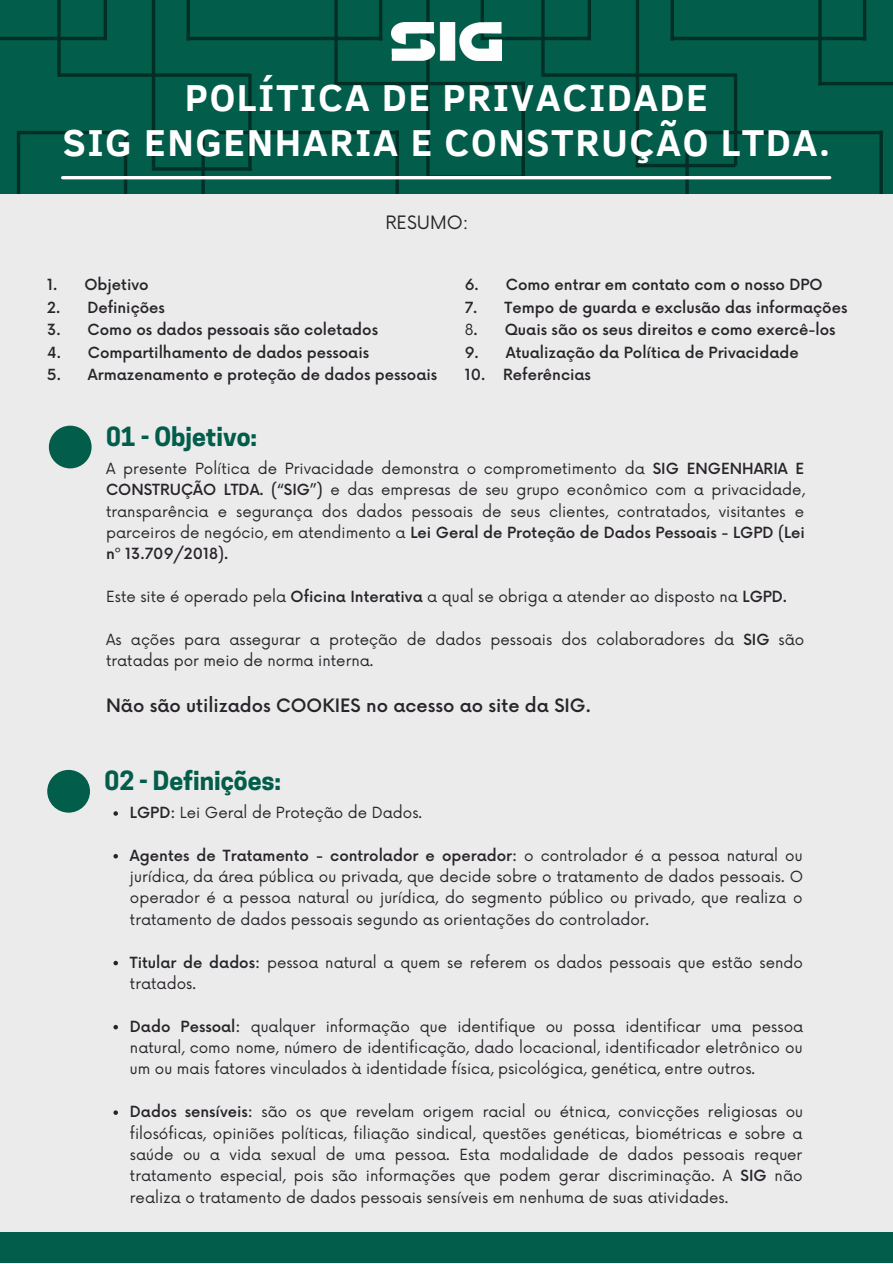
<style>
.page{position:relative;width:893px;height:1264px;background:#fff}
.page>*{position:absolute;margin:0;border:0;box-sizing:border-box;transform-origin:0 0}
.t1{font:700 38.4px/45px "Clear Sans";letter-spacing:.04em;color:#fff;text-align:center}
.t2{font:700 24.75px "Cooper Hewitt";color:#025d4b}
.t3{font:500 18px "Now";color:#28242a}
.t4{font:18px "Now";color:#28242a}
.t5{font:15px/21.3px "Now";color:#28242a;text-align:justify}
.t6{font:500 15px "Now";color:#28242a}
.s1{font-weight:400}
.s2{font-weight:500}
</style>
<div class="page">
<div style="left:0;top:0;width:892px;height:1262px;background:#ebebeb"></div>
<div style="left:0;top:0;width:892px;height:194px;background:#025d4b"></div>
<hr style="left:0;top:37px;width:107px;height:3px;background:#000">
<svg style="left:57px;top:0;width:4px;height:77px"></svg>
<svg style="left:59px;top:73px;width:191px;height:4px"></svg>
<hr style="left:152px;top:0;width:3px;height:167px;background:#000">
<hr style="left:203px;top:131px;width:196px;height:3px;background:#000">
<svg style="left:395px;top:130px;width:4px;height:64px"></svg>
<hr style="left:379px;top:0;width:3px;height:41px;background:#000">
<hr style="left:186px;top:37px;width:196px;height:3px;background:#000">
<svg style="left:186px;top:0;width:4px;height:41px"></svg>
<svg style="left:334px;top:0;width:4px;height:82px"></svg>
<hr style="left:334px;top:82px;width:190px;height:3px;background:#000">
<hr style="left:426px;top:0;width:3px;height:177px;background:#000">
<svg style="left:521px;top:82px;width:4px;height:93px"></svg>
<svg style="left:426px;top:175px;width:99px;height:1px"></svg>
<hr style="left:484px;top:37px;width:106px;height:3px;background:#000">
<hr style="left:541px;top:0;width:3px;height:77px;background:#000">
<svg style="left:543px;top:73px;width:190px;height:4px"></svg>
<svg style="left:635px;top:0;width:4px;height:167px"></svg>
<hr style="left:687px;top:131px;width:195px;height:3px;background:#000">
<hr style="left:879px;top:130px;width:3px;height:74px;background:#000">
<svg style="left:862px;top:0;width:4px;height:41px"></svg>
<hr style="left:670px;top:37px;width:196px;height:3px;background:#000">
<svg style="left:670px;top:0;width:4px;height:41px"></svg>
<hr style="left:818px;top:0;width:3px;height:85px;background:#000">
<hr style="left:818px;top:82px;width:74px;height:3px;background:#000">
<svg style="left:480px;top:0;width:4px;height:22px"></svg>
<svg style="left:587px;top:0;width:4px;height:40px"></svg>
<hr style="left:637px;top:164px;width:98px;height:3px;background:#000">
<hr style="left:17px;top:131px;width:107px;height:3px;background:#000">
<hr style="left:124px;top:131px;width:3px;height:73px;background:#000">
<hr style="left:17px;top:131px;width:3px;height:73px;background:#000">
<hr style="left:104px;top:0;width:3px;height:40px;background:#000">
<svg style="left:152px;top:167px;width:100px;height:4px"></svg>
<svg style="left:733px;top:73px;width:4px;height:93px"></svg>
<hr style="left:685px;top:131px;width:3px;height:92px;background:#000">
<hr style="left:248px;top:74px;width:3px;height:97px;background:#000">
<svg style="left:201px;top:131px;width:4px;height:63px"></svg>
<hr style="left:63px;top:176px;width:766px;height:3px;background:#fff">
<div style="left:49px;top:425px;width:43px;height:43px;background:#025d4b;border-radius:50%"></div>
<div style="left:47px;top:770px;width:43px;height:42px;background:#025d4b;border-radius:50%"></div>
<svg style="left:113px;top:811px;width:5px;height:4px"></svg>
<svg style="left:113px;top:854px;width:5px;height:4px"></svg>
<svg style="left:113px;top:960px;width:5px;height:5px"></svg>
<svg style="left:113px;top:1025px;width:5px;height:4px"></svg>
<svg style="left:113px;top:1110px;width:5px;height:4px"></svg>
<img style="left:391px;top:22px;width:110px;height:38px">
<div style="left:0;top:194px;width:892px;height:29px;background:#ebebeb"></div>
<div style="left:0;top:1231px;width:892px;height:31px;background:#025d4b"></div>
<h1 class="t1" style="left:63px;top:73px;width:768px">POLÍTICA DE PRIVACIDADE<br>SIG ENGENHARIA E CONSTRUÇÃO LTDA.</h1>
<p class="t4" style="left:385px;top:212px;width:85px">RESUMO:</p>
<p class="t6" style="left:47px;top:276px;width:103px">1. Objetivo</p>
<p class="t6" style="left:47px;top:299px;width:119px">2. Definições</p>
<p class="t6" style="left:47px;top:321px;width:332px">3. Como os dados pessoais são coletados</p>
<p class="t6" style="left:47px;top:344px;width:323px">4. Compartilhamento de dados pessoais</p>
<p class="t6" style="left:47px;top:366px;width:391px">5. Armazenamento e proteção de dados pessoais</p>
<h2 class="t2" style="left:106px;top:427px;width:152px">01 - Objetivo:</h2>
<p class="t6" style="left:464px;top:276px;width:359px">6. Como entrar em contato com o nosso DPO</p>
<p class="t6" style="left:464px;top:299px;width:384px">7. Tempo de guarda e exclusão das informações</p>
<p class="t6" style="left:464px;top:321px;width:372px"><span class="s1">8</span>. Quais são os seus direitos e como exercê-los</p>
<p class="t6" style="left:464px;top:344px;width:335px">9. Atualização da Política de Privacidade</p>
<p class="t6" style="left:464px;top:366px;width:128px">10. Referências</p>
<p class="t5" style="left:106px;top:458px;width:700px">A presente Política de Privacidade demonstra o comprometimento da <span class="s2">SIG ENGENHARIA E CONSTRUÇÃO LTDA. (“SIG”)</span> e das empresas de seu grupo econômico com a privacidade, transparência e segurança dos dados pessoais de seus clientes, contratados, visitantes e parceiros de negócio, em atendimento a <span class="s2">Lei Geral de Proteção de Dados Pessoais - LGPD (Lei nº 13.709/2018).</span></p>
<p class="t5" style="left:106px;top:586px;width:682px">Este site é operado pela <span class="s2">Oficina Interativa</span> a qual se obriga a atender ao disposto na <span class="s2">LGPD.</span></p>
<p class="t5" style="left:106px;top:629px;width:699px">As ações para assegurar a proteção de dados pessoais dos colaboradores da <span class="s2">SIG</span> são tratadas por meio de norma interna.</p>
<p class="t3" style="left:106px;top:696px;width:486px">Não são utilizados COOKIES no acesso ao site da SIG.</p>
<h2 class="t2" style="left:104px;top:771px;width:178px">02 - Definições:</h2>
<p class="t5" style="left:130px;top:802px;width:293px"><span class="s2">LGPD:</span> Lei Geral de Proteção de Dados.</p>
<p class="t5" style="left:130px;top:845px;width:674px"><span class="s2">Agentes de Tratamento - controlador e operador:</span> o controlador é a pessoa natural ou jurídica, da área pública ou privada, que decide sobre o tratamento de dados pessoais. O operador é a pessoa natural ou jurídica, do segmento público ou privado, que realiza o tratamento de dados pessoais segundo as orientações do controlador.</p>
<p class="t5" style="left:130px;top:952px;width:674px"><span class="s2">Titular de dados:</span> pessoa natural a quem se referem os dados pessoais que estão sendo tratados.</p>
<p class="t5" style="left:130px;top:1016px;width:674px"><span class="s2">Dado Pessoal:</span> qualquer informação que identifique ou possa identificar uma pessoa natural, como nome, número de identificação, dado locacional, identificador eletrônico ou um ou mais fatores vinculados à identidade física, psicológica, genética, entre outros.</p>
<p class="t5" style="left:130px;top:1101px;width:674px"><span class="s2">Dados sensíveis:</span> são os que revelam origem racial ou étnica, convicções religiosas ou filosóficas, opiniões políticas, filiação sindical, questões genéticas, biométricas e sobre a saúde ou a vida sexual de uma pessoa. Esta modalidade de dados pessoais requer tratamento especial, pois são informações que podem gerar discriminação. A <span class="s2">SIG</span> não realiza o tratamento de dados pessoais sensíveis em nenhuma de suas atividades.</p>
</div>
